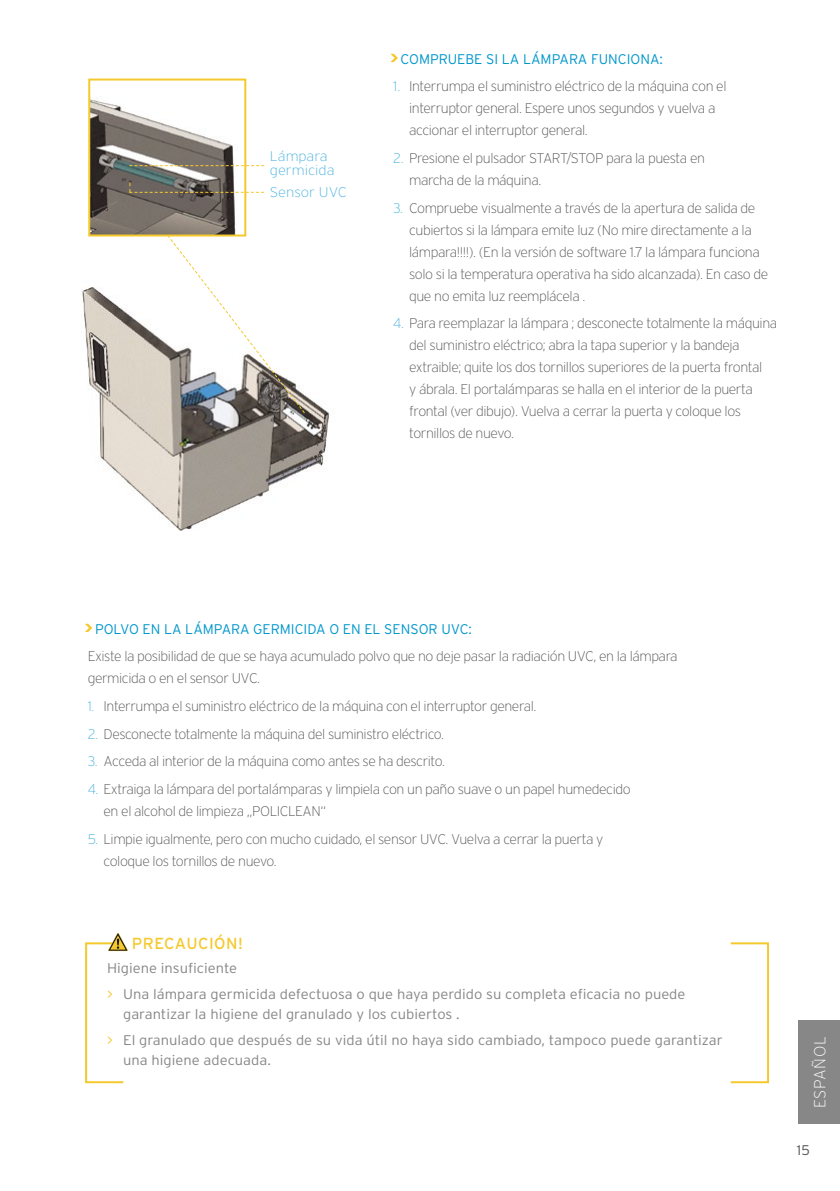
<style>
.page{position:relative;width:840px;height:1191px;background:#fff}
.page>*{position:absolute;margin:0;border:0;box-sizing:border-box;transform-origin:0 0}
.t1{font:16px "Interstate";letter-spacing:.03em;color:#f5c92e}
.t2{font:200 16px "Interstate";letter-spacing:.04em;color:#fff}
.t3{font:200 14px/22px "Interstate";letter-spacing:-.03em;color:#565655}
.t4{font:300 14px/25.6px "Interstate";color:#868786;scale:1.05 1}
.t5{font:300 14px "Interstate";color:#0097cc}
.t6{font:200 14px/14px "Interstate";color:#4db3df;scale:1.05 1}
.t7{font:300 14px "Interstate";color:#565655}
.s1{color:#4db3df}
.s2{color:#f5c92e}
</style>
<div class="page">
<div style="left:798px;top:1020px;width:41px;height:104px;background:#868786"></div>
<svg style="left:390px;top:54px;width:8px;height:8px"></svg>
<svg style="left:85px;top:624px;width:7px;height:8px"></svg>
<div style="left:85px;top:942px;width:39px;height:141px;border:2px solid #f5c92e"></div>
<div style="left:729px;top:942px;width:39px;height:141px;border:2px solid #f5c92e"></div>
<svg style="left:108px;top:933px;width:20px;height:18px"></svg>
<img style="left:82px;top:287px;width:247px;height:243px">
<svg style="left:166px;top:234px;width:140px;height:180px"></svg>
<img style="left:91px;top:97px;width:152px;height:136px">
<div style="left:88px;top:79px;width:158px;height:157px;border:2px solid #f5c92e"></div>
<svg style="left:129px;top:165px;width:135px;height:1px"></svg>
<svg style="left:129px;top:182px;width:135px;height:11px"></svg>
<p class="t6" style="left:270px;top:149px;width:63px">Lámpara germicida</p>
<p class="t6" style="left:270px;top:185px;width:75px">Sensor UVC</p>
<p class="t5" style="left:400px;top:50px;width:264px">COMPRUEBE SI LA LÁMPARA FUNCIONA:</p>
<p class="t3" style="left:409px;top:75px;width:319px;text-indent:-16px"><span class="s1">1.</span> Interrumpa el suministro eléctrico de la máquina con el interruptor general. Espere unos segundos y vuelva a accionar el interruptor general.</p>
<p class="t3" style="left:409px;top:147px;width:297px;text-indent:-16px"><span class="s1">2.</span> Presione el pulsador START/STOP para la puesta en marcha de la máquina.</p>
<p class="t3" style="left:409px;top:197px;width:360px;text-indent:-16px"><span class="s1">3.</span> Compruebe visualmente a través de la apertura de salida de cubiertos si la lámpara emite luz (No mire directamente a la lámpara!!!!). (En la versión de software 1.7 la lámpara funciona solo si la temperatura operativa ha sido alcanzada). En caso de que no emita luz reemplácela .</p>
<p class="t3" style="left:409px;top:312px;width:369px;text-indent:-16px"><span class="s1">4.</span> Para reemplazar la lámpara ; desconecte totalmente la máquina del suministro eléctrico; abra la tapa superior y la bandeja extraible; quite los dos tornillos superiores de la puerta frontal<br>y ábrala. El portalámparas se halla en el interior de la puerta frontal (ver dibujo). Vuelva a cerrar la puerta y coloque los tornillos de nuevo.</p>
<p class="t5" style="left:95px;top:620px;width:378px">POLVO EN LA LÁMPARA GERMICIDA O EN EL SENSOR UVC:</p>
<p class="t3" style="left:88px;top:645px;width:591px">Existe la posibilidad de que se haya acumulado polvo que no deje pasar la radiación UVC, en la lámpara germicida o en el sensor UVC.</p>
<p class="t3" style="left:88px;top:695px;width:450px"><span class="s1">1.</span> Interrumpa el suministro eléctrico de la máquina con el interruptor general.</p>
<p class="t3" style="left:88px;top:722px;width:358px"><span class="s1">2.</span> Desconecte totalmente la máquina del suministro eléctrico.</p>
<p class="t3" style="left:88px;top:750px;width:358px"><span class="s1">3.</span> Acceda al interior de la máquina como antes se ha descrito.</p>
<p class="t3" style="left:103px;top:778px;width:528px;text-indent:-16px"><span class="s1">4.</span> Extraiga la lámpara del portalámparas y limpiela con un paño suave o un papel humedecido en el alcohol de limpieza „POLICLEAN“</p>
<p class="t3" style="left:103px;top:827px;width:501px;text-indent:-16px"><span class="s1">5.</span> Limpie igualmente, pero con mucho cuidado, el sensor UVC. Vuelva a cerrar la puerta y coloque los tornillos de nuevo.</p>
<p class="t1" style="left:132px;top:934px;width:112px">PRECAUCIÓN!</p>
<p class="t4" style="left:107px;top:955px;width:552px">Higiene insuficiente<br><span class="s2">&gt;</span> Una lámpara germicida defectuosa o que haya perdido su completa eficacia no puede</p>
<p class="t4" style="left:107px;top:1001px;width:587px;text-indent:16px">garantizar la higiene del granulado y los cubiertos .<br><span class="s2">&gt;</span> El granulado que después de su vida útil no haya sido cambiado, tampoco puede garantizar</p>
<p class="t4" style="left:123px;top:1046px;width:142px">una higiene adecuada.</p>
<p class="t2" style="left:809px;top:1108px;width:73px;rotate:-90deg">ESPAÑOL</p>
<p class="t7" style="left:796px;top:1141px;width:14px">15</p>
</div>
